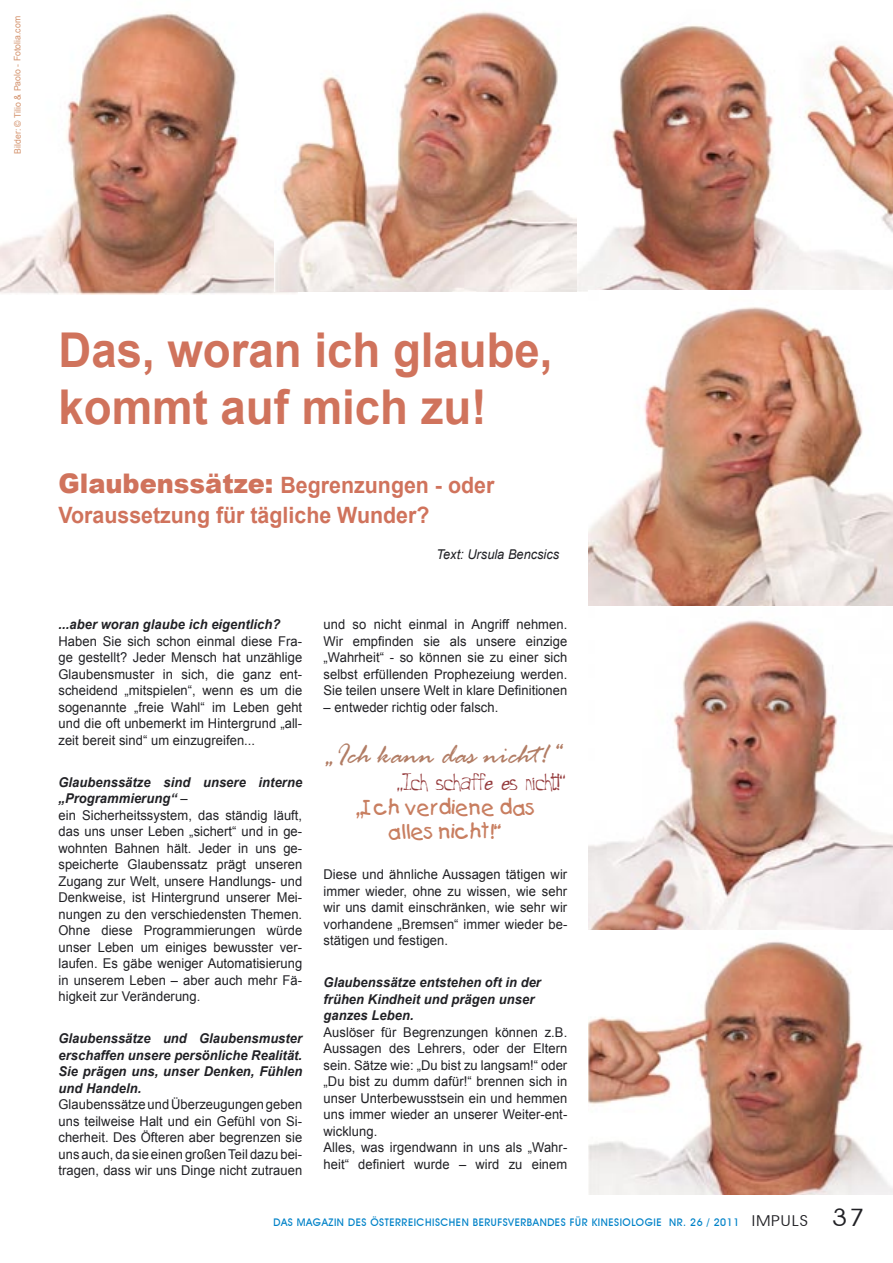
<style>
.page{position:relative;width:893px;height:1263px;background:#fff}
.page>*{position:absolute;margin:0;border:0;box-sizing:border-box;transform-origin:0 0}
.t1{font:700 48px/57.6px "Arial";color:#d0735c;scale:.95 1}
.t2{font:italic 30px "Rage";letter-spacing:.005em;color:#b27d65}
.t3{font:700 22.5px "Arial";color:#d0735c;scale:.95 1}
.t4{font:21px "Kids Plain";letter-spacing:.005em;color:#c87e60;scale:.93 1}
.t5{font:21px "Roughedge";letter-spacing:.005em;color:#953c3d}
.t6{font:13.5px/16.5px "Arial";letter-spacing:.005em;color:#212125;text-align:justify;scale:.96 1}
.t7{font:italic 700 13.5px/16.5px "Arial";letter-spacing:.005em;color:#212125;scale:.96 1}
.t8{font:italic 13.5px "Arial";color:#212125;scale:.95 1}
.t9{font:500 10.5px "Avant Garde IT Cby BT";letter-spacing:.05em;color:#0082c8}
.t10{font:9px "Arial";letter-spacing:.005em;color:#d3916b;scale:.96 1}
.s1{font-weight:900;font-size:27px}
.s2{font-weight:400;font-style:normal}
.s3{font-weight:400;font-size:15px;color:#212125}
.s4{font-weight:400;font-size:24px;color:#212125}
</style>
<div class="page">
<img style="left:589px;top:941px;width:304px;height:254px">
<img style="left:0;top:12px;width:297px;height:282px">
<img style="left:588px;top:307px;width:305px;height:623px">
<img style="left:576px;top:25px;width:317px;height:266px">
<img style="left:274px;top:11px;width:302px;height:281px">
<p class="t10" style="left:12px;top:154px;width:145px;rotate:-90deg">Bilder: © Tilio &amp; Paolo - Fotolia.com</p>
<p class="t1" style="left:58px;top:322px;width:522px">Das, woran ich glaube, kommt auf mich zu!</p>
<p class="t3" style="left:58px;top:470px;width:460px"><span class="s1">Glaubenssätze:</span> Begrenzungen - oder</p>
<p class="t3" style="left:58px;top:500px;width:392px">Voraussetzung für tägliche Wunder?</p>
<p class="t8" style="left:436px;top:546px;width:131px">Text: Ursula Bencsics</p>
<p class="t7" style="left:58px;top:617px;width:233px">...aber woran glaube ich eigentlich?</p>
<p class="t6" style="left:58px;top:633px;width:255px">Haben Sie sich schon einmal diese Fra&shy;ge gestellt? Jeder Mensch hat unzählige Glaubensmuster in sich, die ganz ent&shy;scheidend „mitspielen“, wenn es um die sogenannte „freie Wahl“ im Leben geht und die oft unbemerkt im Hintergrund „all&shy;zeit bereit sind“ um einzugreifen...</p>
<p class="t7" style="left:58px;top:774px;width:255px">Glaubenssätze sind unsere interne „Programmierung“ <span class="s2">–</span></p>
<p class="t6" style="left:58px;top:807px;width:255px">ein Sicherheitssystem, das ständig läuft, das uns unser Leben „sichert“ und in ge&shy;wohnten Bahnen hält. Jeder in uns ge&shy;speicherte Glaubenssatz prägt unseren Zugang zur Welt, unsere Handlungs- und Denkweise, ist Hintergrund unserer Mei&shy;nungen zu den verschiedensten Themen.<br>Ohne diese Programmierungen würde unser Leben um einiges bewusster ver&shy;laufen. Es gäbe weniger Automatisierung in unserem Leben – aber auch mehr Fä&shy;higkeit zur Veränderung.</p>
<p class="t7" style="left:58px;top:1031px;width:255px;text-align:justify">Glaubenssätze und Glaubensmuster erschaffen unsere persönliche Realität.<br>Sie prägen uns, unser Denken, Fühlen und Handeln.</p>
<p class="t6" style="left:58px;top:1096px;width:255px">Glaubenssätze und Überzeugungen geben uns teilweise Halt und ein Gefühl von Si&shy;cherheit. Des Öfteren aber begrenzen sie uns auch, da sie einen großen Teil dazu bei&shy;tragen, dass wir uns Dinge nicht zutrauen</p>
<p class="t6" style="left:324px;top:616px;width:255px">und so nicht einmal in Angriff nehmen.</p>
<p class="t6" style="left:324px;top:633px;width:255px">Wir empfinden sie als unsere einzige „Wahrheit“ - so können sie zu einer sich selbst erfüllenden Prophezeiung werden.<br>Sie teilen unsere Welt in klare Definitionen</p>
<p class="t6" style="left:324px;top:699px;width:184px">– entweder richtig oder falsch.</p>
<p class="t2" style="left:324px;top:739px;width:239px">„Ich kann das nicht!“</p>
<p class="t5" style="left:397px;top:767px;width:170px">„Ich schaffe es nicht!“</p>
<p class="t4" style="left:355px;top:794px;width:196px">„Ich verdiene das</p>
<p class="t4" style="left:388px;top:818px;width:125px">alles nicht!“</p>
<p class="t6" style="left:324px;top:866px;width:255px">Diese und ähnliche Aussagen tätigen wir immer wieder, ohne zu wissen, wie sehr wir uns damit einschränken, wie sehr wir vorhandene „Bremsen“ immer wieder be&shy;stätigen und festigen.</p>
<p class="t7" style="left:324px;top:975px;width:228px">Glaubenssätze entstehen oft in der</p>
<p class="t7" style="left:324px;top:991px;width:221px">frühen Kindheit und prägen unser</p>
<p class="t7" style="left:324px;top:1008px;width:95px">ganzes Leben.</p>
<p class="t6" style="left:324px;top:1024px;width:255px">Auslöser für Begrenzungen können z.B.<br>Aussagen des Lehrers, oder der Eltern sein. Sätze wie: „Du bist zu langsam!“ oder „Du bist zu dumm dafür!“ brennen sich in unser Unterbewusstsein ein und hemmen uns immer wieder an unserer Weiter-ent&shy;wicklung.</p>
<p class="t6" style="left:324px;top:1139px;width:255px">Alles, was irgendwann in uns als „Wahr&shy;heit“ definiert wurde – wird zu einem</p>
<p class="t9" style="left:274px;top:1216px;width:593px">DAS MAGAZIN DES ÖSTERREICHISCHEN BERUFSVERBANDES FÜR KINESIOLOGIE NR. 26 / 2011 <span class="s3">IMPULS</span> <span class="s4">37</span></p>
</div>
